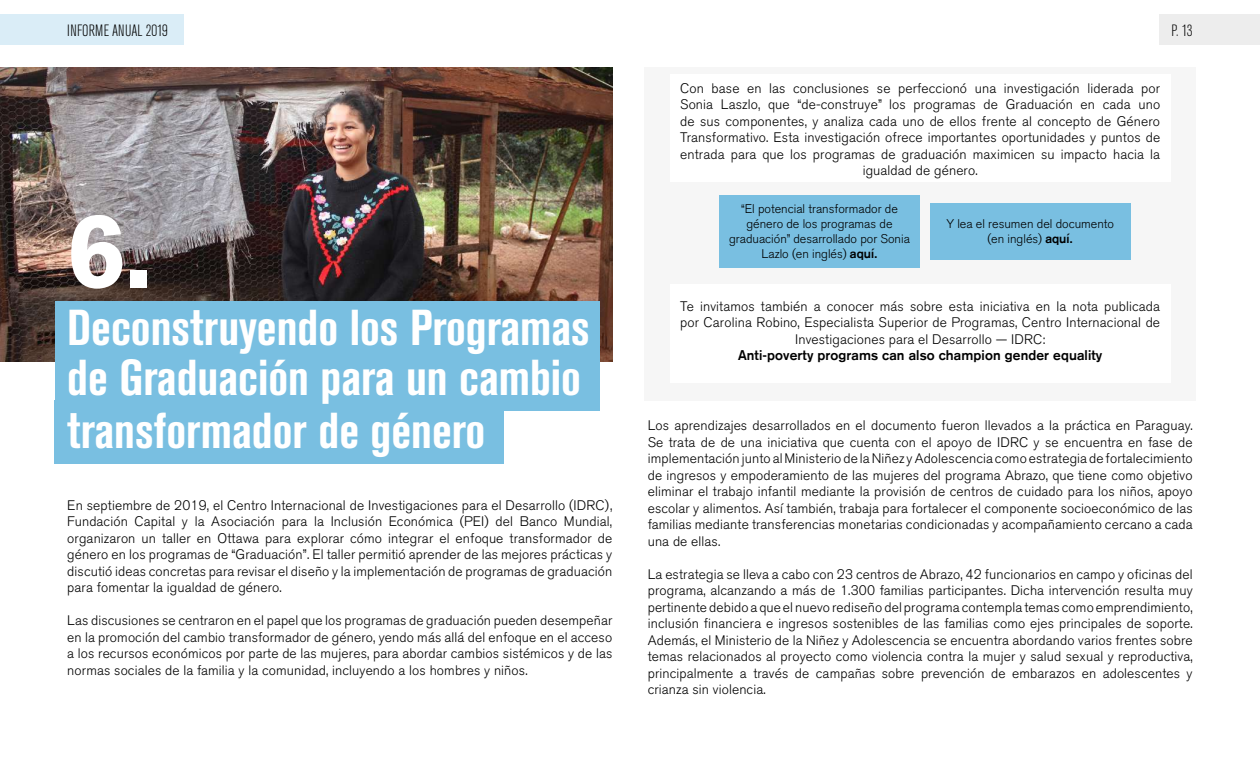
<style>
.page{position:relative;width:1260px;height:765px;background:#fff}
.page>*{position:absolute;margin:0;border:0;box-sizing:border-box;transform-origin:0 0}
.t1{font:700 105px "Akzidenz Grotesk BQ";color:#fff}
.t2{font:700 condensed 50px/50px "Akzidenz Grotesk Pro";color:#fff}
.t3{font:300 condensed 16.25px "Akzidenz Grotesk Pro";color:#000}
.t4{font:300 13.75px/16.5px "Akzidenz Grotesk BQ";letter-spacing:.01em;color:#000;text-align:justify}
.t5{font:700 13.75px "Akzidenz Grotesk";letter-spacing:.01em;color:#000}
.t6{font:300 12.5px/15px "Akzidenz Grotesk BQ";color:#000;text-align:center}
.s1{font-family:"Akzidenz Grotesk";font-weight:700}
</style>
<div class="page">
<div style="left:1159px;top:14px;width:101px;height:31px;background:#ededed"></div>
<div style="left:0;top:14px;width:184px;height:31px;background:#daedf7"></div>
<img style="left:0;top:67px;width:612px;height:294px">
<div style="left:55px;top:301px;width:545px;height:60px;background:#79bfe1"></div>
<div style="left:55px;top:354px;width:545px;height:57px;background:#79bfe1"></div>
<div style="left:55px;top:401px;width:449px;height:63px;background:#79bfe1"></div>
<div style="left:645px;top:67px;width:551px;height:334px;background:#f6f6f6"></div>
<div style="left:670px;top:74px;width:501px;height:108px;background:#fff"></div>
<div style="left:670px;top:284px;width:501px;height:98px;background:#fff"></div>
<div style="left:719px;top:195px;width:201px;height:72px;background:#79bfe1"></div>
<div style="left:930px;top:203px;width:201px;height:56px;background:#79bfe1"></div>
<p class="t3" style="left:67px;top:21px;width:102px">INFORME ANUAL 2019</p>
<p class="t3" style="left:1172px;top:21px;width:23px">P. 13</p>
<h1 class="t1" style="left:67px;top:193px;width:87px">6.</h1>
<h2 class="t2" style="left:67px;top:302px;width:524px">Deconstruyendo los Programas de Graduación para un cambio</h2>
<h2 class="t2" style="left:67px;top:405px;width:419px">transformador de género</h2>
<p class="t4" style="left:67px;top:497px;width:547px">En septiembre de 2019, el Centro Internacional de Investigaciones para el Desarrollo (IDRC), Fundación Capital y la Asociación para la Inclusión Económica (PEI) del Banco Mundial, organizaron un taller en Ottawa para explorar cómo integrar el enfoque transformador de género en los programas de “Graduación”. El taller permitió aprender de las mejores prácticas y discutió ideas concretas para revisar el diseño y la implementación de programas de graduación para fomentar la igualdad de género.</p>
<p class="t4" style="left:67px;top:613px;width:547px">Las discusiones se centraron en el papel que los programas de graduación pueden desempeñar en la promoción del cambio transformador de género, yendo más allá del enfoque en el acceso a los recursos económicos por parte de las mujeres, para abordar cambios sistémicos y de las normas sociales de la familia y la comunidad, incluyendo a los hombres y niños.</p>
<p class="t4" style="left:680px;top:80px;width:481px;text-align:center">Con base en las conclusiones se perfeccionó una investigación liderada por Sonia Laszlo, que “de-construye” los programas de Graduación en cada uno de sus componentes, y analiza cada uno de ellos frente al concepto de Género Transformativo. Esta investigación ofrece importantes oportunidades y puntos de entrada para que los programas de graduación maximicen su impacto hacia la igualdad de género.</p>
<p class="t6" style="left:729px;top:201px;width:182px">“El potencial transformador de género de los programas de graduación” desarrollado por Sonia<br>Lazlo (en inglés) <span class="s1">aquí.</span></p>
<p class="t6" style="left:946px;top:216px;width:169px">Y lea el resumen del documento (en inglés) <span class="s1">aquí.</span></p>
<p class="t4" style="left:680px;top:298px;width:481px;text-align:center">Te invitamos también a conocer más sobre esta iniciativa en la nota publicada por Carolina Robino, Especialista Superior de Programas, Centro Internacional de<br>Investigaciones para el Desarrollo — IDRC:</p>
<p class="t5" style="left:738px;top:350px;width:366px">Anti-poverty programs can also champion gender equality</p>
<p class="t4" style="left:648px;top:418px;width:547px">Los aprendizajes desarrollados en el documento fueron llevados a la práctica en Paraguay.<br>Se trata de de una iniciativa que cuenta con el apoyo de IDRC y se encuentra en fase de implementación junto al Ministerio de la Niñez y Adolescencia como estrategia de fortalecimiento de ingresos y empoderamiento de las mujeres del programa Abrazo, que tiene como objetivo eliminar el trabajo infantil mediante la provisión de centros de cuidado para los niños, apoyo escolar y alimentos. Así también, trabaja para fortalecer el componente socioeconómico de las familias mediante transferencias monetarias condicionadas y acompañamiento cercano a cada una de ellas.</p>
<p class="t4" style="left:648px;top:566px;width:547px">La estrategia se lleva a cabo con 23 centros de Abrazo, 42 funcionarios en campo y oficinas del programa, alcanzando a más de 1.300 familias participantes. Dicha intervención resulta muy pertinente debido a que el nuevo rediseño del programa contempla temas como emprendimiento, inclusión financiera e ingresos sostenibles de las familias como ejes principales de soporte.<br>Además, el Ministerio de la Niñez y Adolescencia se encuentra abordando varios frentes sobre temas relacionados al proyecto como violencia contra la mujer y salud sexual y reproductiva, principalmente a través de campañas sobre prevención de embarazos en adolescentes y crianza sin violencia.</p>
</div>
